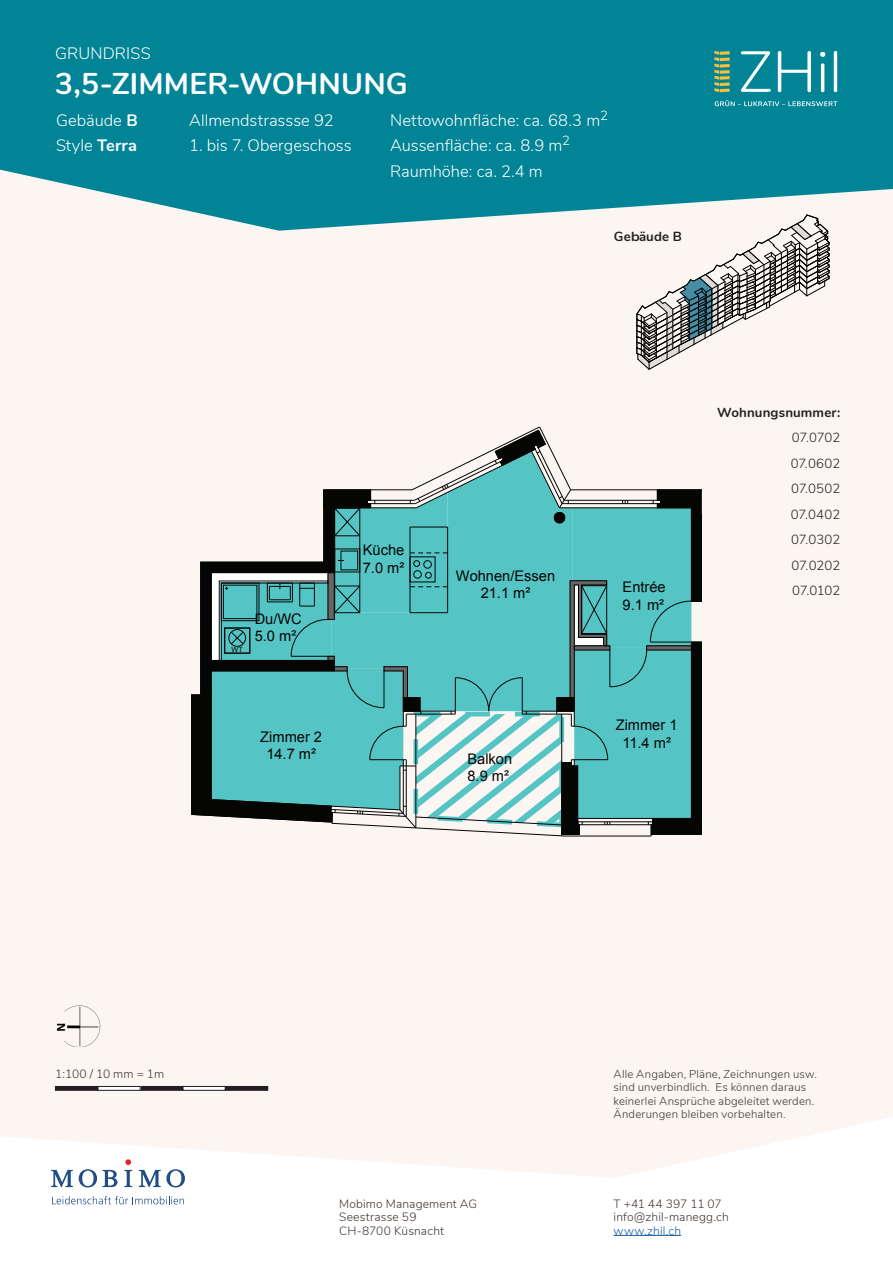
<style>
.page{position:relative;width:893px;height:1263px;background:#fff}
.page>*{position:absolute;margin:0;border:0;box-sizing:border-box;transform-origin:0 0}
.Titel{font:700 30px "Nunito";letter-spacing:.01em;color:#fff}
.Angaben{font:300 16.5px/25.5px "Nunito";color:#fff}
.Titel-2{font:300 16.5px "Nunito";letter-spacing:.01em;color:#fff}
.t1{font:14.7px/17.5px "Arial";color:#050504}
.Angaben-2{font:300 13.2px "Nunito";color:#231f20}
.Angaben-3{font:700 13.2px "Nunito";letter-spacing:.01em;color:#231f20}
.t2{font:300 12px/13.5px "Nunito";letter-spacing:.01em;color:#423731}
.t3{font:300 12px "Nunito";letter-spacing:.015em;color:#175d9e}
.t4{font:300 11.4px/13.5px "Nunito";letter-spacing:.015em;color:#423731}
.t5{font:7.2px "Arial";color:#050504}
.s1{font-weight:700}
</style>
<div class="page">
<div style="left:0;top:231px;width:893px;height:947px;background:#fbf6f2"></div>
<svg style="left:0;top:0;width:893px;height:231px;background:#178e9e"></svg>
<svg style="left:715px;top:100px;width:108px;height:6px"></svg>
<svg style="left:741px;top:51px;width:30px;height:41px"></svg>
<svg style="left:778px;top:51px;width:33px;height:41px"></svg>
<svg style="left:820px;top:52px;width:5px;height:40px"></svg>
<svg style="left:834px;top:51px;width:3px;height:41px"></svg>
<svg style="left:714px;top:51px;width:16px;height:41px"></svg>
<hr style="left:614px;top:1235px;width:67px;height:1px;background:#175d9e">
<svg style="left:51px;top:1170px;width:22px;height:17px"></svg>
<svg style="left:79px;top:1169px;width:38px;height:18px"></svg>
<svg style="left:139px;top:1169px;width:46px;height:18px"></svg>
<svg style="left:52px;top:1196px;width:132px;height:8px"></svg>
<svg style="left:124px;top:1159px;width:8px;height:28px"></svg>
<img style="left:56px;top:1003px;width:48px;height:44px">
<div style="left:55px;top:1086px;width:43px;height:4px;border:1px solid #231f20"></div>
<div style="left:140px;top:1086px;width:43px;height:4px;border:1px solid #231f20"></div>
<div style="left:98px;top:1086px;width:42px;height:4px;border:1px solid #231f20"></div>
<div style="left:183px;top:1086px;width:42px;height:4px;border:1px solid #231f20"></div>
<div style="left:225px;top:1086px;width:43px;height:4px;border:1px solid #231f20"></div>
<svg style="left:637px;top:215px;width:193px;height:154px"></svg>
<hr style="left:562px;top:836px;width:89px;height:1px;background:#050504">
<svg style="left:191px;top:426px;width:512px;height:410px"></svg>
<div style="left:224px;top:628px;width:26px;height:25px;border:1px solid #050504"></div>
<p class="Titel-2" style="left:55px;top:41px;width:97px">GRUNDRISS</p>
<p class="Titel" style="left:55px;top:61px;width:354px">3,5-ZIMMER-WOHNUNG</p>
<p class="Angaben" style="left:189px;top:106px;width:146px">Allmendstrassse 92</p>
<p class="Angaben" style="left:189px;top:132px;width:164px">1. bis 7. Obergeschoss</p>
<p class="Angaben" style="left:390px;top:106px;width:219px">Nettowohnfläche: ca. 68.3 m<sup>2</sup></p>
<p class="Angaben" style="left:390px;top:132px;width:181px">Aussenfläche: ca. 8.9 m<sup>2<br></sup>Raumhöhe: ca. 2.4 m</p>
<p class="Angaben" style="left:56px;top:106px;width:83px">Gebäude <span class="s1">B</span></p>
<p class="Angaben" style="left:56px;top:132px;width:83px">Style <span class="s1">Terra</span></p>
<p class="Angaben-3" style="left:614px;top:227px;width:69px">Gebäude B</p>
<p class="t5" style="left:232px;top:645px;width:13px">WT</p>
<p class="t1" style="left:255px;top:610px;width:49px">Du/WC<br>5.0 m²</p>
<p class="t1" style="left:363px;top:541px;width:43px">Küche<br>7.0 m²</p>
<p class="t1" style="left:456px;top:567px;width:101px;text-align:center">Wohnen/Essen<br>21.1 m²</p>
<p class="t1" style="left:623px;top:579px;width:45px">Entrée<br>9.1 m²</p>
<p class="t1" style="left:260px;top:728px;width:63px;text-align:center">Zimmer 2<br>14.7 m²</p>
<p class="t1" style="left:616px;top:716px;width:63px;text-align:center">Zimmer 1<br>11.4 m²</p>
<p class="t1" style="left:467px;top:750px;width:46px">Balkon<br>8.9 m²</p>
<p class="Angaben-3" style="left:717px;top:402px;width:125px">Wohnungsnummer:</p>
<p class="Angaben-2" style="left:792px;top:428px;width:50px">07.0702</p>
<p class="Angaben-2" style="left:791px;top:453px;width:51px">07.0602</p>
<p class="Angaben-2" style="left:791px;top:479px;width:51px">07.0502</p>
<p class="Angaben-2" style="left:791px;top:504px;width:51px">07.0402</p>
<p class="Angaben-2" style="left:791px;top:530px;width:51px">07.0302</p>
<p class="Angaben-2" style="left:791px;top:555px;width:50px">07.0202</p>
<p class="Angaben-2" style="left:792px;top:581px;width:50px">07.0102</p>
<p class="t2" style="left:55px;top:1067px;width:110px">1:100 / 10 mm = 1m</p>
<p class="t4" style="left:614px;top:1066px;width:205px">Alle Angaben, Pläne, Zeichnungen usw. sind unverbindlich. Es können daraus keinerlei Ansprüche abgeleitet werden.<br>Änderungen bleiben vorbehalten.</p>
<p class="t2" style="left:339px;top:1196px;width:140px">Mobimo Management AG<br>Seestrasse 59<br>CH-8700 Küsnacht</p>
<p class="t2" style="left:614px;top:1196px;width:117px">T +41 44 397 11 07 info@zhil-manegg.ch</p>
<p class="t3" style="left:614px;top:1221px;width:69px">www.zhil.ch</p>
</div>
